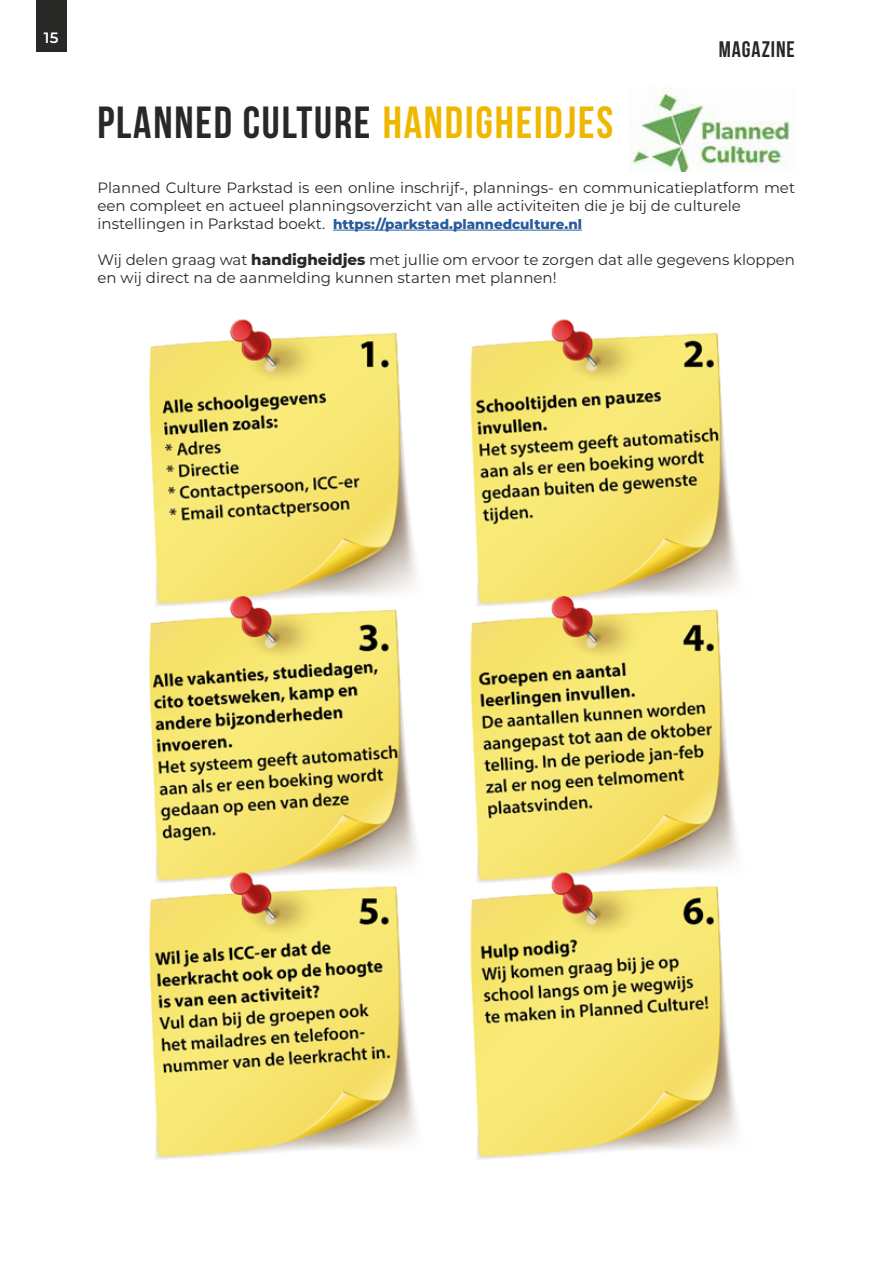
<style>
.page{position:relative;width:893px;height:1263px;background:#fff}
.page>*{position:absolute;margin:0;border:0;box-sizing:border-box;transform-origin:0 0}
.t1{font:700 45px "Bebas Neue";letter-spacing:.04em;color:#282827}
.t2{font:700 22.5px "Bebas Neue";letter-spacing:.04em;color:#282827}
.t3{font:15px/18px "Montserrat";color:#282827}
.t4{font:600 15px "Montserrat";color:#fff}
.t5{font:800 13.5px "Montserrat";color:#275b9b}
.s1{color:#f0b701}
.s2{font-weight:400;font-size:15px;color:#282827}
.s3{font-weight:800}
</style>
<div class="page">
<img style="left:149px;top:319px;width:588px;height:840px">
<img style="left:630px;top:87px;width:161px;height:84px">
<div style="left:36px;top:0;width:30px;height:52px;background:#282827"></div>
<hr style="left:333px;top:230px;width:249px;height:1px;background:#275b9b">
<p class="t4" style="left:44px;top:27px;width:16px">15</p>
<h1 class="t1" style="left:98px;top:98px;width:517px">PLANNED CULTURE <span class="s1">HANDIGHEIDJES</span></h1>
<h2 class="t2" style="left:719px;top:37px;width:78px">MAGAZINE</h2>
<p class="t3" style="left:98px;top:178px;width:699px">Planned Culture Parkstad is een online inschrijf-, plannings- en communicatieplatform met een compleet en actueel planningsoverzicht van alle activiteiten die je bij de culturele</p>
<p class="t5" style="left:98px;top:214px;width:486px"><span class="s2">instellingen in Parkstad boekt.</span> https://parkstad.plannedculture.nl</p>
<p class="t3" style="left:98px;top:250px;width:699px">Wij delen graag wat <span class="s3">handigheidjes</span> met jullie om ervoor te zorgen dat alle gegevens kloppen en wij direct na de aanmelding kunnen starten met plannen!</p>
</div>
